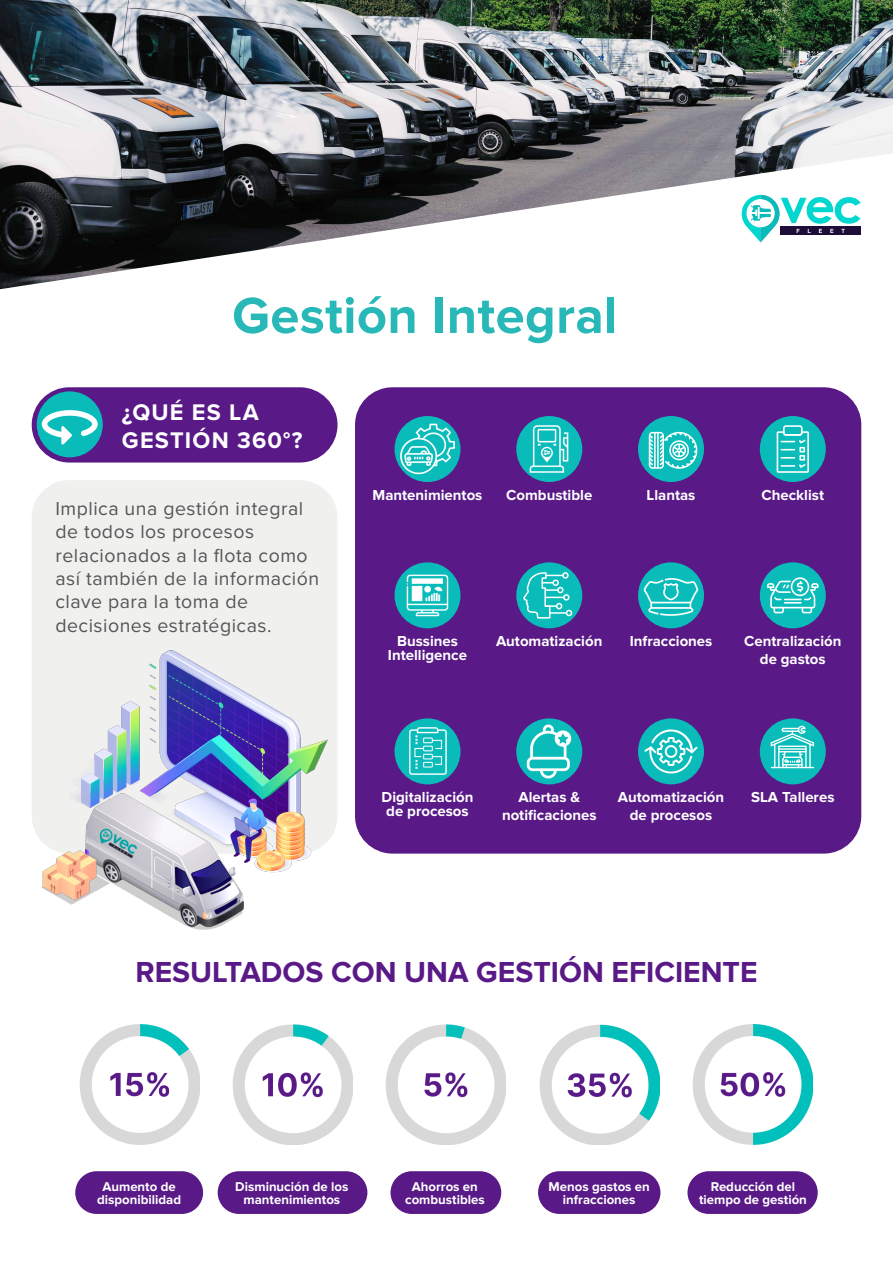
<style>
.page{position:relative;width:893px;height:1263px;background:#fff}
.page>*{position:absolute;margin:0;border:0;box-sizing:border-box;transform-origin:0 0}
.t1{font:700 52.5px "Proxima Nova";letter-spacing:.005em;color:#28b8b8}
.t2{font:700 30px "Proxima Nova";color:#591987}
.t3{font:700 23.4px/28.2px "Proxima Nova";letter-spacing:.05em;color:#fff}
.t4{font:19.5px/23.4px "Proxima Nova";letter-spacing:.025em;color:#555}
.t5{font:700 15px/13.5px "Proxima Nova";color:#fff;text-align:center}
.t6{font:700 13.2px/13.2px "Proxima Nova";color:#fff;text-align:center}
</style>
<div class="page">
<div style="left:32px;top:387px;width:306px;height:75px;background:#591987;border-radius:38px"></div>
<div style="left:355px;top:387px;width:506px;height:467px;background:#591987;border-radius:38px"></div>
<div style="left:32px;top:480px;width:306px;height:374px;background:#f0f0ef;border-radius:38px"></div>
<div style="left:37px;top:391px;width:66px;height:66px;background:#0abcb9;border-radius:50%"></div>
<svg style="left:42px;top:410px;width:56px;height:35px"></svg>
<div style="left:638px;top:416px;width:66px;height:66px;background:#0abcb9;border-radius:50%"></div>
<div style="left:760px;top:416px;width:66px;height:66px;background:#0abcb9;border-radius:50%"></div>
<svg style="left:649px;top:432px;width:48px;height:37px"></svg>
<svg style="left:777px;top:425px;width:32px;height:48px"></svg>
<img style="left:395px;top:416px;width:65px;height:66px">
<img style="left:516px;top:416px;width:67px;height:66px">
<div style="left:394px;top:718px;width:66px;height:66px;background:#0abcb9;border-radius:50%"></div>
<div style="left:760px;top:718px;width:66px;height:66px;background:#0abcb9;border-radius:50%"></div>
<svg style="left:771px;top:726px;width:43px;height:42px"></svg>
<img style="left:516px;top:718px;width:67px;height:67px">
<img style="left:638px;top:718px;width:66px;height:67px">
<img style="left:400px;top:723px;width:57px;height:57px">
<div style="left:516px;top:562px;width:66px;height:66px;background:#0abcb9;border-radius:50%"></div>
<div style="left:760px;top:562px;width:66px;height:66px;background:#0abcb9;border-radius:50%"></div>
<svg style="left:767px;top:577px;width:52px;height:36px"></svg>
<svg style="left:523px;top:572px;width:49px;height:46px"></svg>
<img style="left:394px;top:562px;width:67px;height:67px">
<img style="left:638px;top:562px;width:66px;height:67px">
<div style="left:687px;top:1171px;width:131px;height:43px;background:#591987;border-radius:21px"></div>
<img style="left:692px;top:1024px;width:121px;height:120px">
<div style="left:391px;top:1171px;width:110px;height:43px;background:#591987;border-radius:21px"></div>
<img style="left:386px;top:1024px;width:120px;height:120px">
<div style="left:218px;top:1171px;width:149px;height:43px;background:#591987;border-radius:21px"></div>
<img style="left:232px;top:1024px;width:121px;height:120px">
<div style="left:75px;top:1171px;width:128px;height:43px;background:#591987;border-radius:21px"></div>
<img style="left:79px;top:1024px;width:120px;height:120px">
<div style="left:538px;top:1171px;width:122px;height:43px;background:#591987;border-radius:21px"></div>
<img style="left:539px;top:1024px;width:120px;height:120px">
<img style="left:41px;top:650px;width:297px;height:280px">
<img style="left:0;top:0;width:893px;height:289px">
<h1 class="t1" style="left:232px;top:285px;width:387px">Gestión Integral</h1>
<h3 class="t3" style="left:122px;top:398px;width:182px">¿QUÉ ES LA<br>GESTIÓN 360°?</h3>
<h3 class="t4" style="left:55px;top:497px;width:265px">Implica una gestión integral de todos los procesos relacionados a la flota como así también de la información clave para la toma de decisiones estratégicas.</h3>
<p class="t5" style="left:373px;top:489px;width:111px">Mantenimientos</p>
<p class="t5" style="left:506px;top:489px;width:88px">Combustible</p>
<p class="t5" style="left:647px;top:489px;width:50px">Llantas</p>
<p class="t5" style="left:761px;top:489px;width:64px">Checklist</p>
<p class="t5" style="left:388px;top:635px;width:81px">Bussines<br>Intelligence</p>
<p class="t5" style="left:496px;top:635px;width:108px">Automatización</p>
<p class="t5" style="left:744px;top:633px;width:99px;line-height:18px">Centralización de gastos</p>
<p class="t5" style="left:630px;top:635px;width:84px">Infracciones</p>
<p class="t5" style="left:382px;top:791px;width:93px">Digitalización de procesos</p>
<p class="t5" style="left:502px;top:789px;width:96px;line-height:18px">Alertas &amp; notificaciones</p>
<p class="t5" style="left:618px;top:791px;width:108px">Automatización</p>
<p class="t5" style="left:751px;top:791px;width:85px">SLA Talleres</p>
<p class="t5" style="left:630px;top:809px;width:84px">de procesos</p>
<h2 class="t2" style="left:135px;top:955px;width:624px">RESULTADOS CON UNA GESTIÓN EFICIENTE</h2>
<p class="t6" style="left:235px;top:1180px;width:115px">Disminución de los mantenimientos</p>
<p class="t6" style="left:97px;top:1180px;width:86px">Aumento de disponibilidad</p>
<p class="t6" style="left:549px;top:1180px;width:103px">Menos gastos en infracciones</p>
<p class="t6" style="left:405px;top:1180px;width:81px">Ahorros en combustibles</p>
<p class="t6" style="left:699px;top:1180px;width:109px">Reducción del tiempo de gestión</p>
</div>
